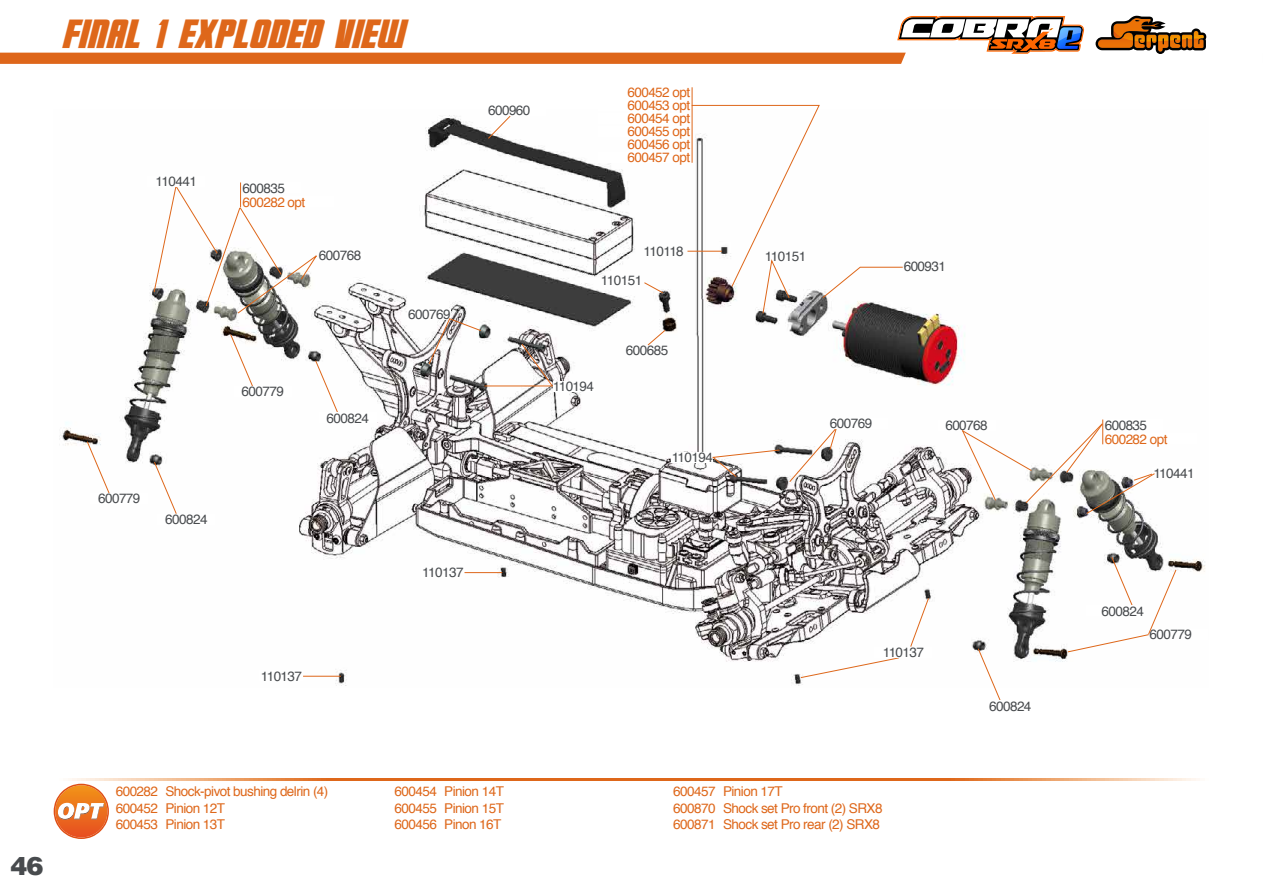
<style>
.page{position:relative;width:1263px;height:893px;background:#fff}
.page>*{position:absolute;margin:0;border:0;box-sizing:border-box;transform-origin:0 0}
.t1{font:39px "Hes Dead Jim";color:#de671a}
.t2{font:900 25.5px "Helvetica";color:#484b4e}
.t3{font:13.5px/16.2px "Helvetica";letter-spacing:-.04em;color:#de671a}
.t4{font:13.5px "Helvetica";letter-spacing:-.04em;color:#484b4e}
</style>
<div class="page">
<svg style="left:1095px;top:16px;width:111px;height:38px"></svg>
<svg style="left:0;top:16px;width:1084px;height:48px"></svg>
<img style="left:59px;top:115px;width:1146px;height:571px">
<svg style="left:86px;top:441px;width:24px;height:53px"></svg>
<svg style="left:153px;top:461px;width:24px;height:54px"></svg>
<svg style="left:977px;top:648px;width:24px;height:52px"></svg>
<svg style="left:910px;top:597px;width:19px;height:50px"></svg>
<svg style="left:800px;top:657px;width:100px;height:21px"></svg>
<svg style="left:315px;top:360px;width:23px;height:53px"></svg>
<svg style="left:230px;top:334px;width:23px;height:53px"></svg>
<svg style="left:789px;top:428px;width:48px;height:55px"></svg>
<div style="left:937px;top:420px;width:58px;height:11px;background:#fff"></div>
<div style="left:1105px;top:433px;width:91px;height:11px;background:#fff"></div>
<div style="left:243px;top:196px;width:91px;height:11px;background:#fff"></div>
<hr style="left:484px;top:386px;width:69px;height:1px;background:#de671a">
<div style="left:317px;top:250px;width:46px;height:11px;background:#fff"></div>
<div style="left:90px;top:493px;width:58px;height:11px;background:#fff"></div>
<div style="left:157px;top:514px;width:58px;height:11px;background:#fff"></div>
<div style="left:874px;top:647px;width:58px;height:10px;background:#fff"></div>
<div style="left:319px;top:412px;width:58px;height:11px;background:#fff"></div>
<div style="left:234px;top:386px;width:58px;height:11px;background:#fff"></div>
<div style="left:1149px;top:629px;width:58px;height:11px;background:#fff"></div>
<div style="left:408px;top:309px;width:43px;height:11px;background:#fff"></div>
<div style="left:553px;top:381px;width:41px;height:11px;background:#fff"></div>
<div style="left:671px;top:452px;width:42px;height:11px;background:#fff"></div>
<div style="left:830px;top:418px;width:58px;height:11px;background:#fff"></div>
<div style="left:488px;top:105px;width:58px;height:11px;background:#fff"></div>
<svg style="left:1067px;top:556px;width:110px;height:97px"></svg>
<svg style="left:711px;top:449px;width:69px;height:29px"></svg>
<svg style="left:521px;top:343px;width:32px;height:44px"></svg>
<div style="left:147px;top:176px;width:58px;height:10px;background:#fff"></div>
<div style="left:1152px;top:468px;width:43px;height:10px;background:#fff"></div>
<div style="left:260px;top:670px;width:43px;height:11px;background:#fff"></div>
<div style="left:421px;top:567px;width:43px;height:11px;background:#fff"></div>
<svg style="left:68px;top:778px;width:1132px;height:2px;background:#e5894a"></svg>
<svg style="left:153px;top:182px;width:166px;height:132px"></svg>
<svg style="left:54px;top:784px;width:55px;height:55px"></svg>
<hr style="left:687px;top:251px;width:35px;height:1px;background:#de671a">
<hr style="left:303px;top:676px;width:38px;height:1px;background:#de671a">
<hr style="left:464px;top:572px;width:38px;height:1px;background:#de671a">
<svg style="left:961px;top:420px;width:204px;height:94px"></svg>
<svg style="left:428px;top:318px;width:54px;height:47px"></svg>
<svg style="left:691px;top:105px;width:212px;height:209px"></svg>
<svg style="left:643px;top:282px;width:21px;height:12px"></svg>
<svg style="left:647px;top:329px;width:19px;height:17px"></svg>
<hr style="left:692px;top:87px;width:1px;height:76px;background:#de671a">
<div style="left:598px;top:113px;width:92px;height:11px;background:#fff"></div>
<div style="left:598px;top:126px;width:92px;height:11px;background:#fff"></div>
<div style="left:598px;top:152px;width:92px;height:11px;background:#fff"></div>
<svg style="left:487px;top:115px;width:24px;height:24px"></svg>
<h1 class="t1" style="left:62px;top:17px;width:207px">FINAL 1 EXPLODED</h1>
<h1 class="t1" style="left:332px;top:17px;width:20px">VIEW</h1>
<p class="t4" style="left:156px;top:171px;width:43px">110441</p>
<p class="t4" style="left:243px;top:177px;width:44px">600835</p>
<p class="t3" style="left:243px;top:194px;width:64px">600282 opt</p>
<p class="t4" style="left:319px;top:245px;width:44px">600768</p>
<p class="t4" style="left:242px;top:381px;width:44px">600779</p>
<p class="t4" style="left:98px;top:488px;width:44px">600779</p>
<p class="t4" style="left:165px;top:509px;width:44px">600824</p>
<p class="t4" style="left:326px;top:407px;width:44px">600824</p>
<p class="t4" style="left:408px;top:304px;width:44px">600769</p>
<p class="t4" style="left:422px;top:562px;width:43px">110137</p>
<p class="t4" style="left:488px;top:100px;width:44px">600960</p>
<p class="t3" style="left:627px;top:87px;width:64px;line-height:12.9px;text-align:justify">600452 opt 600453 opt 600454 opt 600455 opt</p>
<p class="t3" style="left:627px;top:150px;width:64px">600457 opt</p>
<p class="t3" style="left:627px;top:136px;width:64px">600456 opt</p>
<p class="t4" style="left:643px;top:241px;width:42px">110118</p>
<p class="t4" style="left:765px;top:246px;width:43px">110151</p>
<p class="t4" style="left:601px;top:270px;width:43px">110151</p>
<p class="t4" style="left:553px;top:376px;width:43px">110194</p>
<p class="t4" style="left:626px;top:340px;width:44px">600685</p>
<p class="t4" style="left:672px;top:447px;width:43px">110194</p>
<p class="t4" style="left:261px;top:665px;width:43px">110137</p>
<p class="t4" style="left:904px;top:256px;width:44px">600931</p>
<p class="t4" style="left:830px;top:413px;width:44px">600769</p>
<p class="t4" style="left:945px;top:415px;width:44px">600768</p>
<p class="t4" style="left:1105px;top:414px;width:44px">600835</p>
<p class="t3" style="left:1105px;top:431px;width:64px">600282 opt</p>
<p class="t4" style="left:1153px;top:462px;width:43px">110441</p>
<p class="t4" style="left:883px;top:642px;width:43px">110137</p>
<p class="t4" style="left:989px;top:695px;width:44px">600824</p>
<p class="t4" style="left:1101px;top:601px;width:44px">600824</p>
<p class="t4" style="left:1149px;top:624px;width:44px">600779</p>
<h2 class="t2" style="left:11px;top:849px;width:34px">46</h2>
<p class="t3" style="left:116px;top:784px;width:214px">600282 Shock-pivot bushing delrin (4)<br>600452 Pinion 12T<br>600453 Pinion 13T</p>
<p class="t3" style="left:394px;top:784px;width:111px;text-align:justify">600454 Pinion 14T 600455 Pinion 15T 600456 Pinon 16T</p>
<p class="t3" style="left:673px;top:784px;width:211px">600457 Pinion 17T<br>600870 Shock set Pro front (2) SRX8<br>600871 Shock set Pro rear (2) SRX8</p>
</div>
